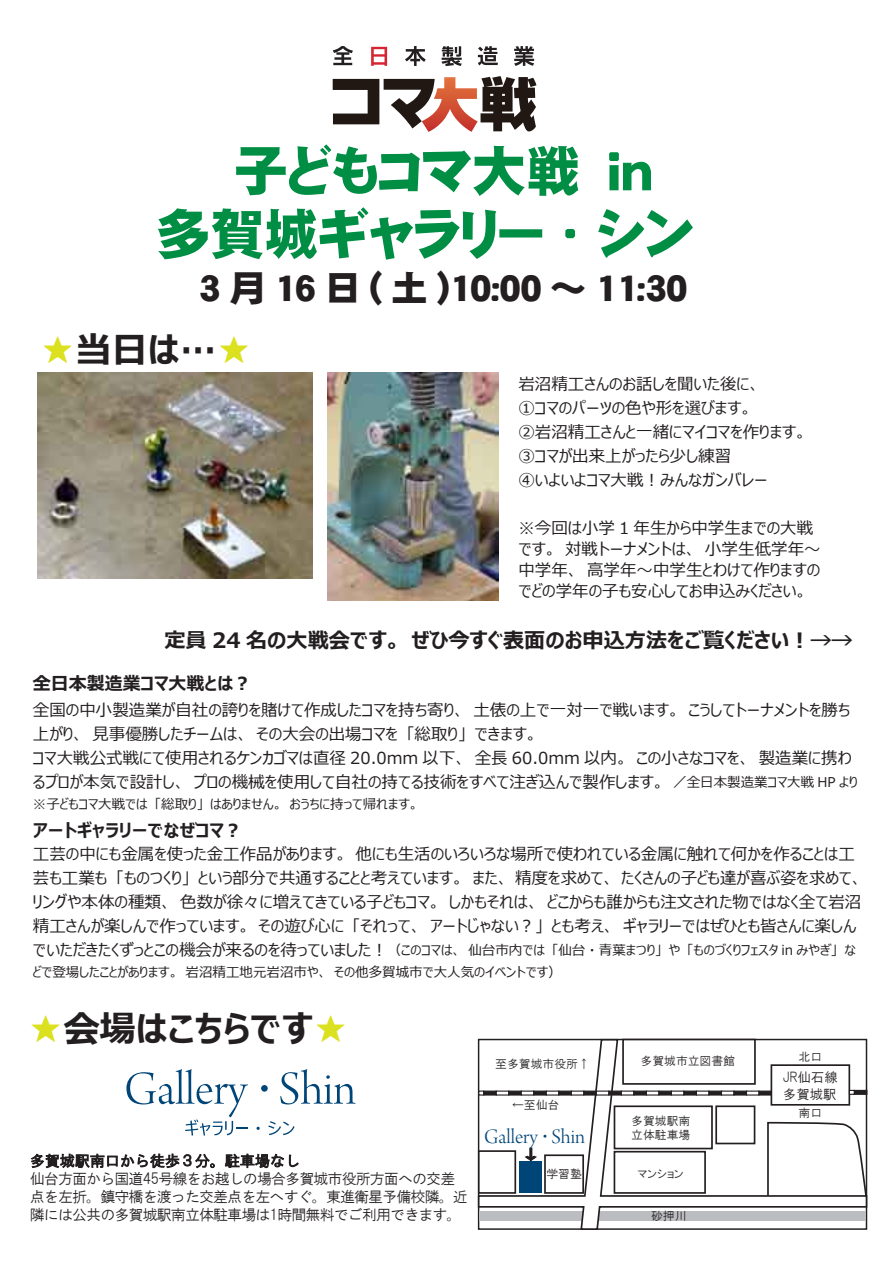
<style>
.page{position:relative;width:893px;height:1263px;background:#fff}
.page>*{position:absolute;margin:0;border:0;box-sizing:border-box;transform-origin:0 0}
.t1{font:54px/63px "DF Gothic EB WING RKSJ H";color:#008e45}
.t2{font:36px "DF Gothic EB WING RKSJ H";color:#231f20}
.t3{font:700 36px "Meiryo UI";color:#231f20}
.t4{font:21.6px "Arno Pro Light Display";color:#004578}
.t5{font:700 21.15px "Meiryo UI";color:#231f20}
.t6{font:700 18px "Meiryo UI";color:#231f20}
.t7{font:16.5px/24px "Meiryo UI";color:#231f20}
.t8{font:15px/18px "HGS Gothic M";letter-spacing:-.06em;color:#231f20}
.t9{font:13.5px/22.5px "Meiryo UI";color:#231f20}
.t10{font:13.35px/16px "HGP Gothic M";color:#231f20}
.t11{font:11.85px/14.2px "HGP Gothic M";color:#231f20}
.s1{color:#dbe11e}
.s2{font-size:13.5px}
.s3{font-size:16.5px}
.s4{font-family:"Koz Go Pro";font-weight:300;font-size:15.3px}
</style>
<div class="page">
<svg style="left:333px;top:46px;width:20px;height:19px"></svg>
<svg style="left:371px;top:47px;width:16px;height:19px"></svg>
<svg style="left:405px;top:46px;width:21px;height:20px"></svg>
<svg style="left:441px;top:46px;width:21px;height:20px"></svg>
<svg style="left:478px;top:46px;width:20px;height:20px"></svg>
<svg style="left:514px;top:46px;width:20px;height:20px"></svg>
<svg style="left:333px;top:76px;width:203px;height:56px"></svg>
<img style="left:328px;top:373px;width:171px;height:228px">
<img style="left:38px;top:373px;width:274px;height:206px">
<svg style="left:31px;top:1153px;width:184px;height:15px"></svg>
<svg style="left:225px;top:1153px;width:74px;height:16px"></svg>
<svg style="left:477px;top:1038px;width:391px;height:192px"></svg>
<svg style="left:478px;top:1090px;width:5px;height:5px"></svg>
<svg style="left:483px;top:1090px;width:13px;height:5px"></svg>
<svg style="left:496px;top:1090px;width:12px;height:5px"></svg>
<svg style="left:508px;top:1090px;width:13px;height:5px"></svg>
<svg style="left:521px;top:1090px;width:12px;height:5px"></svg>
<svg style="left:533px;top:1090px;width:13px;height:5px"></svg>
<svg style="left:546px;top:1090px;width:12px;height:5px"></svg>
<svg style="left:558px;top:1090px;width:13px;height:5px"></svg>
<svg style="left:571px;top:1090px;width:12px;height:5px"></svg>
<svg style="left:583px;top:1090px;width:13px;height:5px"></svg>
<svg style="left:596px;top:1090px;width:12px;height:5px"></svg>
<svg style="left:608px;top:1090px;width:13px;height:5px"></svg>
<svg style="left:621px;top:1090px;width:12px;height:5px"></svg>
<svg style="left:633px;top:1090px;width:13px;height:5px"></svg>
<svg style="left:646px;top:1090px;width:12px;height:5px"></svg>
<svg style="left:658px;top:1090px;width:13px;height:5px"></svg>
<svg style="left:671px;top:1090px;width:12px;height:5px"></svg>
<svg style="left:683px;top:1090px;width:13px;height:5px"></svg>
<svg style="left:696px;top:1090px;width:12px;height:5px"></svg>
<svg style="left:708px;top:1090px;width:13px;height:5px"></svg>
<svg style="left:721px;top:1090px;width:12px;height:5px"></svg>
<svg style="left:733px;top:1090px;width:13px;height:5px"></svg>
<svg style="left:746px;top:1090px;width:12px;height:5px"></svg>
<svg style="left:758px;top:1090px;width:12px;height:5px"></svg>
<div style="left:770px;top:1064px;width:80px;height:42px;background:#fff;border:2px solid #231f20"></div>
<svg style="left:849px;top:1090px;width:5px;height:5px"></svg>
<svg style="left:854px;top:1090px;width:13px;height:5px"></svg>
<svg style="left:268px;top:1121px;width:27px;height:14px"></svg>
<svg style="left:126px;top:1069px;width:122px;height:67px"></svg>
<div style="left:261px;top:1085px;width:7px;height:7px;background:#004578;border-radius:50%"></div>
<svg style="left:280px;top:1069px;width:76px;height:35px"></svg>
<h1 class="t1" style="left:156px;top:141px;width:539px;text-indent:77px">子どもコマ大戦　in多賀城ギャラリー・シン</h1>
<h2 class="t2" style="left:199px;top:270px;width:489px">3 月 16 日 ( 土 )10:00 ～ 11:30</h2>
<h2 class="t3" style="left:40px;top:324px;width:214px"><span class="s1">★</span>当日は…<span class="s1">★</span></h2>
<p class="t7" style="left:518px;top:373px;width:290px">岩沼精工さんのお話しを聞いた後に、<br>①コマのパーツの色や形を選びます。<br>②岩沼精工さんと一緒にマイコマを作ります。<br>③コマが出来上がったら少し練習<br>④いよいよコマ大戦！みんなガンバレー</p>
<p class="t7" style="left:518px;top:518px;width:304px;line-height:21px">※今回は小学 1 年生から中学生までの大戦です。対戦トーナメントは、小学生低学年～中学年、高学年～中学生とわけて作りますのでどの学年の子も安心してお申込みください。</p>
<p class="t5" style="left:164px;top:625px;width:690px">定員 24 名の大戦会です。ぜひ今すぐ表面のお申込方法をご覧ください！→→</p>
<p class="t6" style="left:33px;top:671px;width:220px">全日本製造業コマ大戦とは？</p>
<p class="t7" style="left:33px;top:699px;width:826px">全国の中小製造業が自社の誇りを賭けて作成したコマを持ち寄り、土俵の上で一対一で戦います。こうしてトーナメントを勝ち上がり、見事優勝したチームは、その大会の出場コマを「総取り」できます。<br>コマ大戦公式戦にて使用されるケンカゴマは直径 20.0mm 以下、全長 60.0mm 以内。この小さなコマを、製造業に携わるプロが本気で設計し、プロの機械を使用して自社の持てる技術をすべて注ぎ込んで製作します。 <span class="s2">／全日本製造業コマ大戦 HP より</span></p>
<p class="t9" style="left:33px;top:794px;width:387px">※子どもコマ大戦では「総取り」はありません。おうちに持って帰れます。</p>
<p class="t6" style="left:33px;top:818px;width:211px">アートギャラリーでなぜコマ？</p>
<p class="t7" style="left:33px;top:843px;width:831px">工芸の中にも金属を使った金工作品があります。他にも生活のいろいろな場所で使われている金属に触れて何かを作ることは工芸も工業も「ものつくり」という部分で共通することと考えています。また、精度を求めて、たくさんの子ども達が喜ぶ姿を求めて、リングや本体の種類、色数が徐々に増えてきている子どもコマ。しかもそれは、どこからも誰からも注文された物ではなく全て岩沼精工さんが楽しんで作っています。その遊び心に「それって、アートじゃない？」とも考え、ギャラリーではぜひとも皆さんに楽しん</p>
<p class="t9" style="left:33px;top:939px;width:824px"><span class="s3">でいただきたくずっとこの機会が来るのを待っていました！</span>（このコマは、仙台市内では「仙台・青葉まつり」や「ものづくりフェスタ in みやぎ」などで登場したことがあります。岩沼精工地元岩沼市や、その他多賀城市で大人気のイベントです）</p>
<h2 class="t3" style="left:28px;top:1004px;width:322px"><span class="s1">★</span>会場はこちらです<span class="s1">★</span></h2>
<p class="t8" style="left:30px;top:1152px;width:440px">多賀城駅南口から徒歩３分。駐車場なし<br>仙台方面から国道45号線をお越しの場合多賀城市役所方面への交差点を左折。鎮守橋を渡った交差点を左へすぐ。東進衛星予備校隣。近隣には公共の多賀城駅南立体駐車場は1時間無料でご利用できます。</p>
<p class="t11" style="left:495px;top:1057px;width:96px">至多賀城市役所↑</p>
<p class="t11" style="left:512px;top:1097px;width:49px">←至仙台</p>
<h3 class="t4" style="left:484px;top:1125px;width:102px">Gallery<span class="s4">・</span>Shin</h3>
<p class="t11" style="left:546px;top:1166px;width:37px">学習塾</p>
<p class="t11" style="left:641px;top:1054px;width:96px">多賀城市立図書館</p>
<p class="t11" style="left:631px;top:1113px;width:61px">多賀城駅南立体駐車場</p>
<p class="t11" style="left:638px;top:1166px;width:48px">マンション</p>
<p class="t11" style="left:651px;top:1209px;width:37px">砂押川</p>
<p class="t11" style="left:798px;top:1049px;width:25px">北口</p>
<p class="t10" style="left:783px;top:1069px;width:56px">JR仙石線多賀城駅</p>
<p class="t11" style="left:798px;top:1105px;width:25px">南口</p>
</div>
